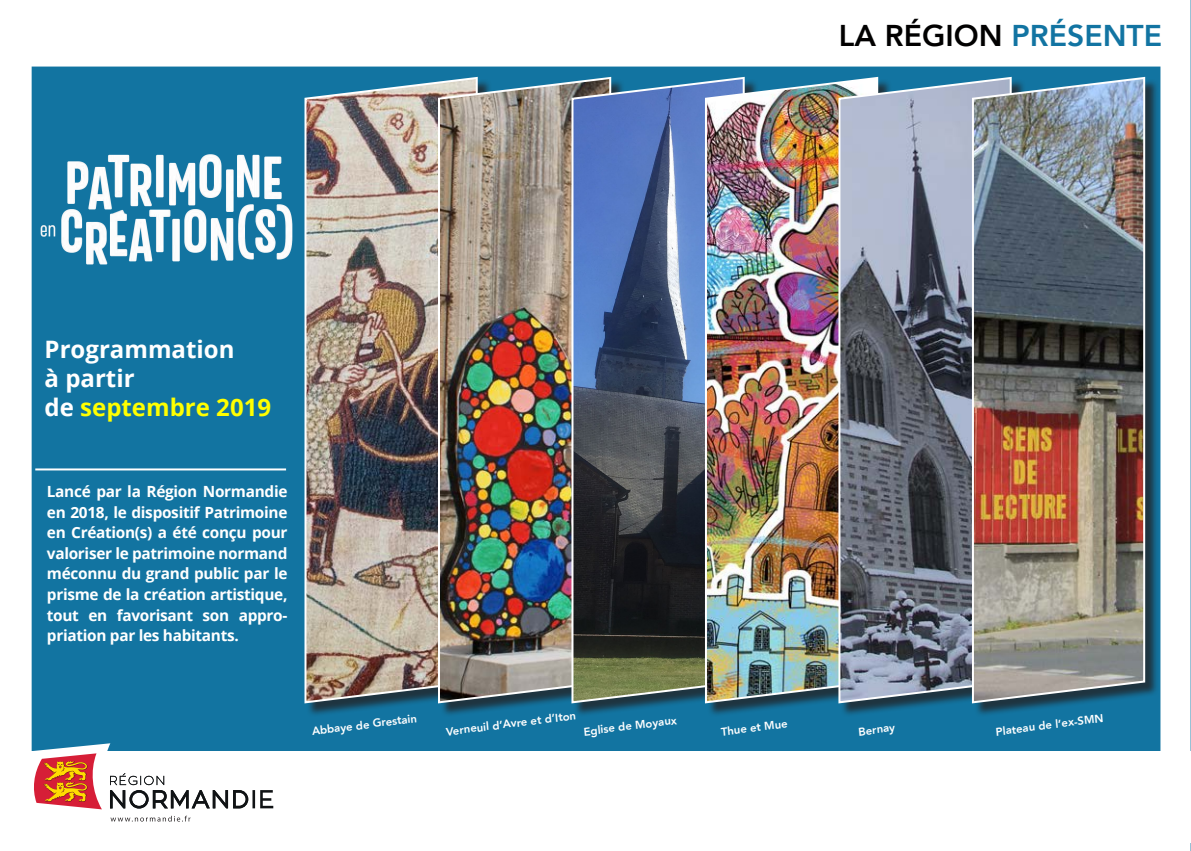
<style>
.page{position:relative;width:1191px;height:851px;background:#fff}
.page>*{position:absolute;margin:0;border:0;box-sizing:border-box;transform-origin:0 0}
.t1{font:800 30px "Avenir";color:#010000}
.t2{font:700 24px/28.8px "Open Sans";color:#ff0}
.t3{font:700 24px "Open Sans";color:#fff}
.t4{font:700 15.4px/20.6px "Open Sans";letter-spacing:-.02em;color:#fff;text-align:justify}
.t5{font:800 11.4px "Avenir";color:#fff}
.s1{color:#1274a2}
.s2{color:#fff}
</style>
<div class="page">
<img style="left:31px;top:66px;width:1130px;height:756px">
<hr style="left:252px;top:789px;width:3px;height:18px;background:#101315">
<svg style="left:260px;top:789px;width:13px;height:18px"></svg>
<svg style="left:110px;top:772px;width:138px;height:36px"></svg>
<svg style="left:110px;top:815px;width:80px;height:6px"></svg>
<svg style="left:32px;top:753px;width:70px;height:55px"></svg>
<p class="t1" style="left:838px;top:8px;width:325px">LA RÉGION <span class="s1">PRÉSENTE</span></p>
<p class="t3" style="left:45px;top:332px;width:191px">Programmation</p>
<p class="t2" style="left:45px;top:363px;width:228px"><span class="s2">à partir<br>de</span> septembre 2019</p>
<p class="t4" style="left:47px;top:480px;width:242px">Lancé par la Région Normandie en 2018, le dispositif Patrimoine en Création(s) a été conçu pour valoriser le patrimoine normand méconnu du grand public par le prisme de la création artistique, tout en favorisant son appro&shy;priation par les habitants.</p>
<p class="t5" style="left:310px;top:720px;width:107px;rotate:-7deg">Abbaye de Grestain</p>
<p class="t5" style="left:444px;top:720px;width:132px;rotate:-7deg">Verneuil d’Avre et d’Iton</p>
<p class="t5" style="left:582px;top:720px;width:95px;rotate:-7deg">Eglise de Moyaux</p>
<p class="t5" style="left:719px;top:720px;width:69px;rotate:-7deg">Thue et Mue</p>
<p class="t5" style="left:857px;top:720px;width:38px;rotate:-7deg">Bernay</p>
<p class="t5" style="left:994px;top:720px;width:110px;rotate:-7deg">Plateau de l’ex-SMN</p>
</div>
